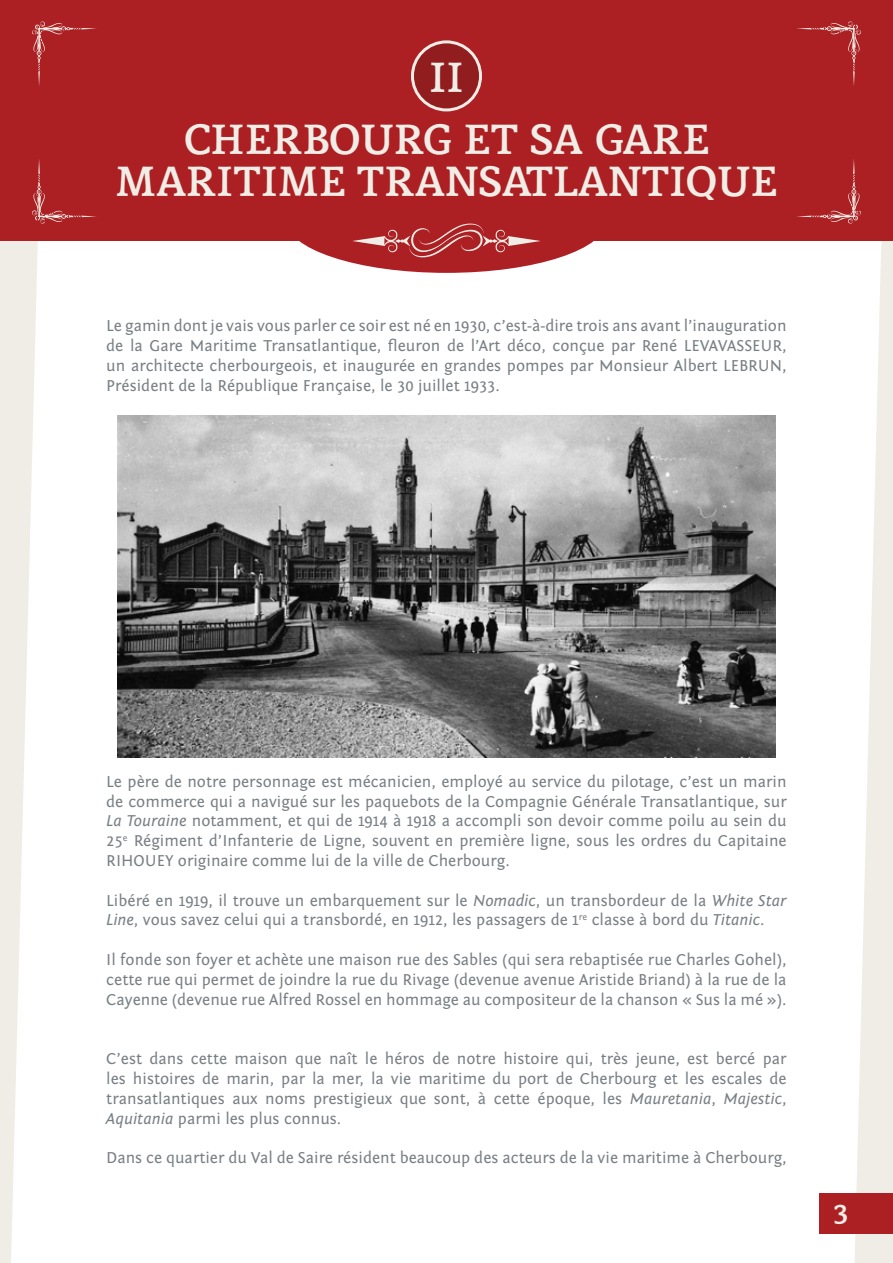
<style>
.page{position:relative;width:893px;height:1263px;background:#fff}
.page>*{position:absolute;margin:0;border:0;box-sizing:border-box;transform-origin:0 0}
.t1{font:500 42px/42px "Mido";color:#efede6;text-align:center}
.t2{font:500 30px "Mido";color:#efede6}
.t3{font:16.5px/19.8px "Fontin Sans";color:#787f84;text-align:justify}
.s1{font-style:italic}
</style>
<div class="page">
<div style="left:286px;top:167px;width:321px;height:106px;background:#ac1f23;border-radius:50%"></div>
<svg style="left:0;top:241px;width:38px;height:1022px;fill:#efede6"></svg>
<svg style="left:854px;top:241px;width:39px;height:1022px;fill:#efede6"></svg>
<div style="left:0;top:0;width:893px;height:241px;background:#ac1f23"></div>
<svg style="left:353px;top:224px;width:187px;height:33px"></svg>
<div style="left:412px;top:42px;width:68px;height:68px;background:#911d1f;border-radius:50%"></div>
<div style="left:411px;top:40px;width:71px;height:71px;border:3px solid #efede6;border-radius:50%"></div>
<svg style="left:32px;top:21px;width:64px;height:65px"></svg>
<svg style="left:797px;top:159px;width:64px;height:65px"></svg>
<svg style="left:32px;top:159px;width:64px;height:65px"></svg>
<svg style="left:797px;top:21px;width:64px;height:65px"></svg>
<div style="left:819px;top:1193px;width:74px;height:40px;background:#ac1f23"></div>
<img style="left:118px;top:415px;width:657px;height:342px">
<h1 class="t1" style="left:429px;top:57px;width:17px">II</h1>
<h1 class="t1" style="left:115px;top:119px;width:664px">CHERBOURG ET SA GARE<br>MARITIME TRANSATLANTIQUE</h1>
<p class="t3" style="left:106px;top:316px;width:682px">Le gamin dont je vais vous parler ce soir est né en 1930, c’est-à-dire trois ans avant l’inauguration de la Gare Maritime Transatlantique, fleuron de l’Art déco, conçue par René LEVAVASSEU R, un architecte cherbourgeois, et inaugurée en grandes pompes par Monsieur Albert LEBRU N, Président de la République Française, le 30 juillet 1933.</p>
<p class="t3" style="left:106px;top:772px;width:682px">Le père de notre personnage est mécanicien, employé au service du pilotage, c’est un marin de commerce qui a navigué sur les paquebots de la Compagnie Générale Transatlantique, sur <span class="s1">La Touraine</span> notamment, et qui de 1914 à 1918 a accompli son devoir comme poilu au sein du 25<sup>e</sup> Régiment d’Infanterie de Ligne, souvent en première ligne, sous les ordres du Capitaine RIHOU EY originaire comme lui de la ville de Cherbourg.</p>
<p class="t3" style="left:106px;top:891px;width:682px">Libéré en 1919, il trouve un embarquement sur le <span class="s1">Nomadic</span>, un transbordeur de la <span class="s1">White Star<br>Line</span>, vous savez celui qui a transbordé, en 1912, les passagers de 1<sup>re</sup> classe à bord du <span class="s1">Titanic</span>.</p>
<p class="t3" style="left:106px;top:950px;width:682px">Il fonde son foyer et achète une maison rue des Sables (qui sera rebaptisée rue Charles Gohel), cette rue qui permet de joindre la rue du Rivage (devenue avenue Aristide Briand) à la rue de la Cayenne (devenue rue Alfred Rossel en hommage au compositeur de la chanson « Sus la mé »).</p>
<p class="t3" style="left:106px;top:1049px;width:682px">C’est dans cette maison que naît le héros de notre histoire qui, très jeune, est bercé par les histoires de marin, par la mer, la vie maritime du port de Cherbourg et les escales de transatlantiques aux noms prestigieux que sont, à cette époque, les <span class="s1">Mauretania</span>, <span class="s1">Majestic</span>, <span class="s1">Aquitania</span> parmi les plus connus.</p>
<p class="t3" style="left:106px;top:1148px;width:682px">Dans ce quartier du Val de Saire résident beaucoup des acteurs de la vie maritime à Cherbourg,</p>
<h2 class="t2" style="left:834px;top:1191px;width:16px">3</h2>
</div>
